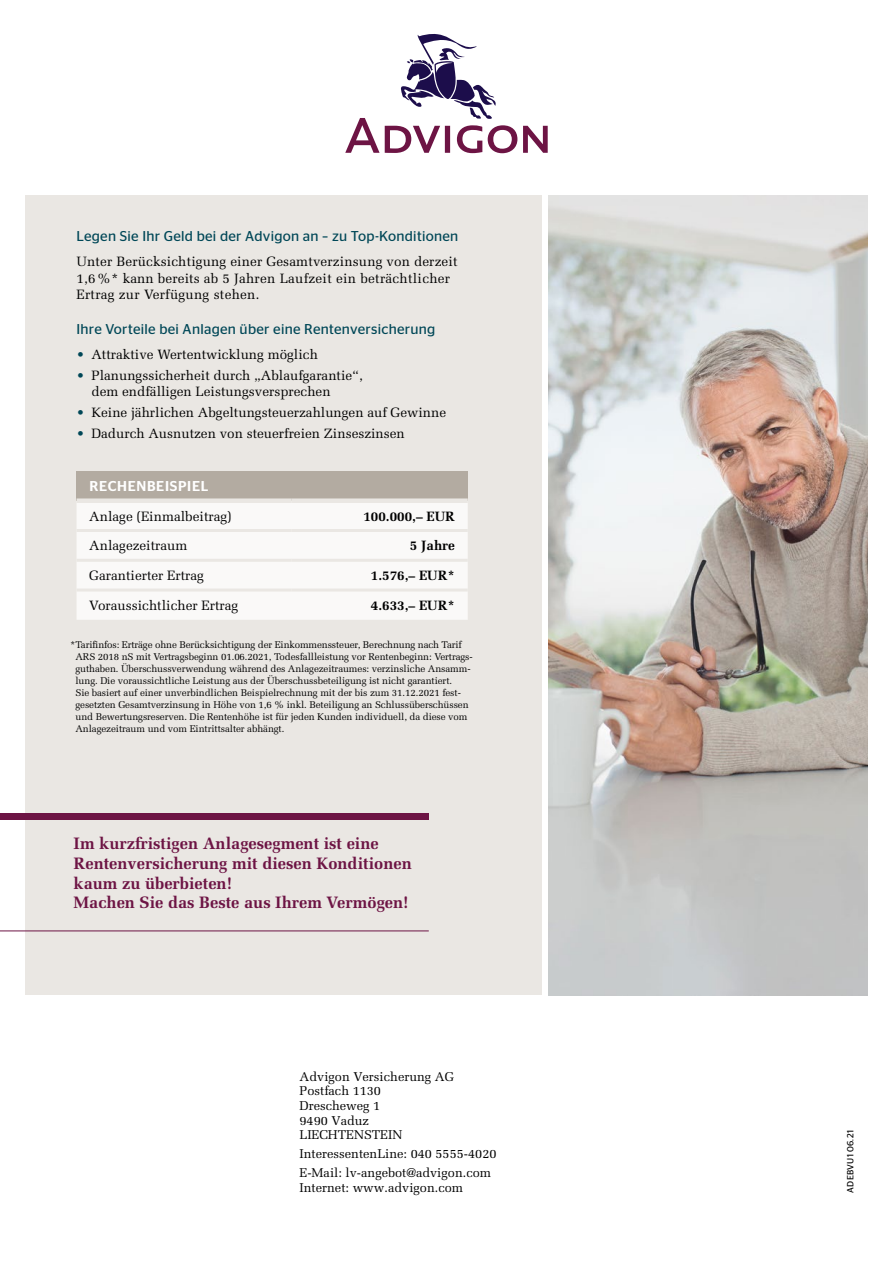
<style>
.page{position:relative;width:893px;height:1263px;background:#fff}
.page>*{position:absolute;margin:0;border:0;box-sizing:border-box;transform-origin:0 0}
.t1{font:700 16.5px/19.5px "Melior LT Std";color:#6d1444}
.t2{font:14.25px "Stag Sans";letter-spacing:.02em;color:#004757}
.t3{font:500 14.25px "Stag Sans";letter-spacing:.05em;color:#fff}
.t4{font:13.5px/16.5px "Melior LT Std";color:#000}
.t5{font:700 13.5px "Melior LT Std";color:#000}
.t6{font:12.75px/14.7px "Melior LT Std";color:#000}
.t7{font:9.75px/12px "Melior LT Std";letter-spacing:-.01em;color:#000}
.t8{font:9px "Stag Sans";letter-spacing:.025em;color:#000}
.s1{color:#004757}
</style>
<div class="page">
<img style="left:549px;top:196px;width:318px;height:799px">
<div style="left:26px;top:196px;width:516px;height:799px;background:#eae7e3"></div>
<svg style="left:345px;top:34px;width:203px;height:119px"></svg>
<div style="left:77px;top:471px;width:391px;height:30px;background:#b3aba1"></div>
<div style="left:77px;top:503px;width:391px;height:117px;background:#faf9f8"></div>
<div style="left:77px;top:498px;width:214px;height:5px;background:#eae7e3"></div>
<div style="left:291px;top:498px;width:177px;height:5px;background:#eae7e3"></div>
<hr style="left:77px;top:529px;width:214px;height:3px;background:#eae7e3">
<hr style="left:291px;top:529px;width:177px;height:3px;background:#eae7e3">
<hr style="left:77px;top:559px;width:214px;height:3px;background:#eae7e3">
<hr style="left:291px;top:559px;width:177px;height:3px;background:#eae7e3">
<hr style="left:77px;top:588px;width:214px;height:3px;background:#eae7e3">
<hr style="left:291px;top:588px;width:177px;height:3px;background:#eae7e3">
<div style="left:0;top:814px;width:429px;height:6px;background:#6d1444"></div>
<hr style="left:0;top:930px;width:429px;height:1px;background:#6d1444">
<h2 class="t2" style="left:77px;top:228px;width:383px">Legen Sie Ihr Geld bei der Advigon an – zu Top-Konditionen</h2>
<h3 class="t4" style="left:77px;top:253px;width:383px">Unter Berücksichtigung einer Gesamtverzinsung von derzeit<br>1,6%* kann bereits ab 5 Jahren Laufzeit ein beträchtlicher<br>Ertrag zur Verfügung stehen.</h3>
<h2 class="t2" style="left:77px;top:321px;width:360px">Ihre Vorteile bei Anlagen über eine Rentenversicherung</h2>
<h3 class="t4" style="left:77px;top:346px;width:243px"><span class="s1">•</span> Attraktive Wertentwicklung möglich</h3>
<h3 class="t4" style="left:91px;top:367px;width:273px;text-indent:-15px"><span class="s1">•</span> Planungssicherheit durch „Ablaufgarantie“, dem endfälligen Leistungsversprechen</h3>
<h3 class="t4" style="left:77px;top:404px;width:371px"><span class="s1">•</span> Keine jährlichen Abgeltungsteuerzahlungen auf Gewinne</h3>
<h3 class="t4" style="left:77px;top:425px;width:330px"><span class="s1">•</span> Dadurch Ausnutzen von steuerfreien Zinseszinsen</h3>
<h2 class="t3" style="left:89px;top:478px;width:121px">RECHENBEISPIEL</h2>
<h3 class="t4" style="left:89px;top:508px;width:144px">Anlage (Einmalbeitrag)</h3>
<h3 class="t5" style="left:363px;top:508px;width:93px">100.000,– EUR</h3>
<h3 class="t4" style="left:89px;top:538px;width:100px">Anlagezeitraum</h3>
<h3 class="t5" style="left:410px;top:538px;width:47px">5 Jahre</h3>
<h3 class="t4" style="left:89px;top:567px;width:116px">Garantierter Ertrag</h3>
<h3 class="t5" style="left:371px;top:567px;width:86px">1.576,– EUR*</h3>
<h3 class="t4" style="left:89px;top:597px;width:150px">Voraussichtlicher Ertrag</h3>
<h3 class="t5" style="left:371px;top:597px;width:86px">4.633,– EUR*</h3>
<p class="t7" style="left:75px;top:639px;width:399px;text-indent:-5px">*Tarifinfos: Erträge ohne Berücksichtigung der Einkommenssteuer, Berechnung nach Tarif ARS 2018 nS mit Vertragsbeginn 01.06.2021, Todesfallleistung vor Rentenbeginn: Vertrags&shy;guthaben. Überschussverwendung während des Anlagezeitraumes: verzinsliche Ansamm&shy;lung. Die voraussichtliche Leistung aus der Überschussbeteiligung ist nicht garantiert.<br>Sie basiert auf einer unverbindlichen Beispielrechnung mit der bis zum 31.12.2021 fest&shy;gesetzten Gesamtverzinsung in Höhe von 1,6 % inkl. Beteiligung an Schlussüberschüssen und Bewertungsreserven. Die Rentenhöhe ist für jeden Kunden individuell, da diese vom Anlagezeitraum und vom Eintrittsalter abhängt.</p>
<h1 class="t1" style="left:74px;top:834px;width:340px">Im kurzfristigen Anlagesegment ist eine Rentenversicherung mit diesen Konditionen kaum zu überbieten!<br>Machen Sie das Beste aus Ihrem Vermögen!</h1>
<h3 class="t6" style="left:300px;top:1069px;width:156px">Advigon Versicherung AG<br>Postfach 1130<br>Drescheweg 1<br>9490 Vaduz<br>LIECHTENSTEIN</h3>
<h3 class="t6" style="left:300px;top:1144px;width:198px;line-height:18.9px">InteressentenLine: 040 5555-4020<br>E-Mail: lv-angebot@advigon.com</h3>
<h3 class="t6" style="left:300px;top:1180px;width:165px">Internet: www.advigon.com</h3>
<p class="t8" style="left:845px;top:1192px;width:64px;rotate:-90deg">ADEBVU1 06.21</p>
</div>
